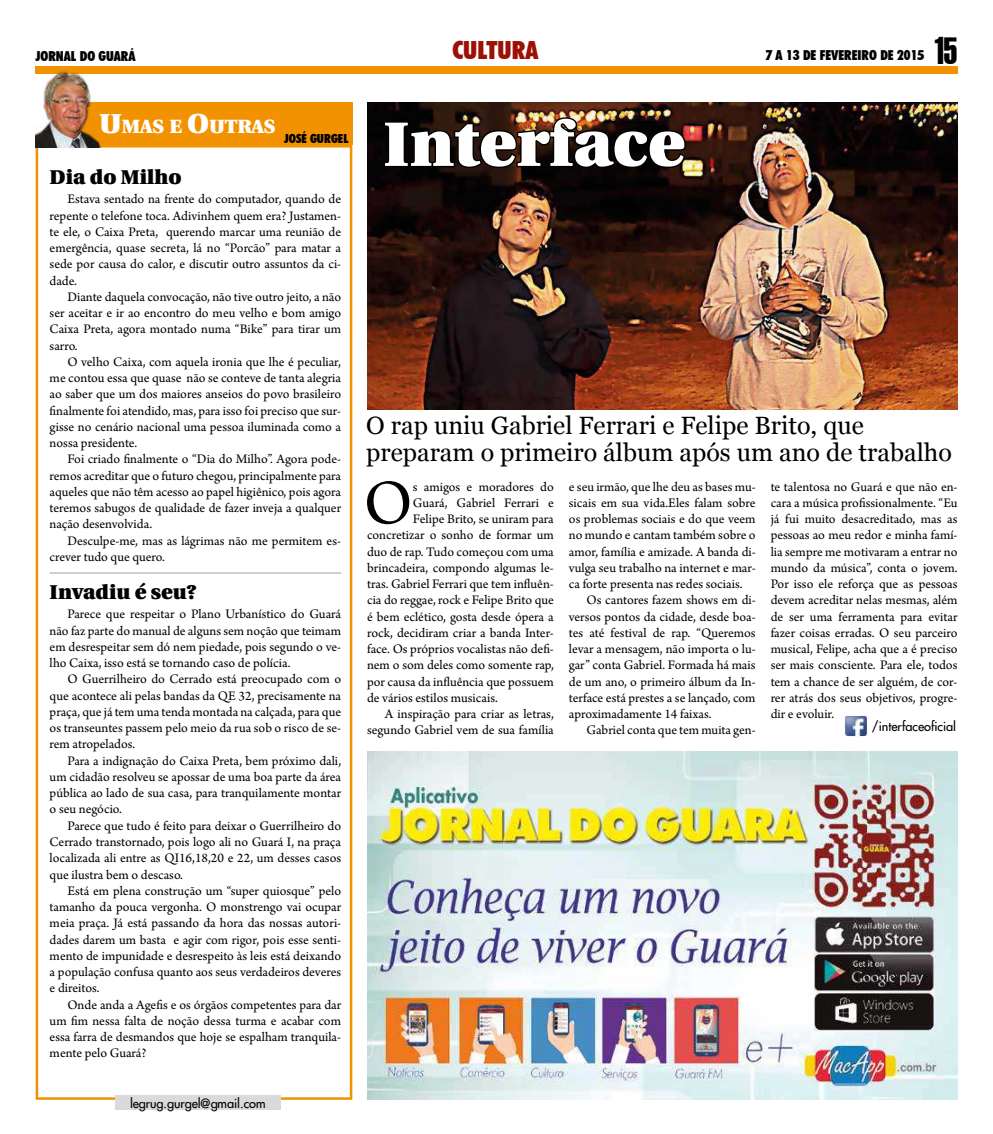
<style>
.page{position:relative;width:993px;height:1134px;background:#fff}
.page>*{position:absolute;margin:0;border:0;box-sizing:border-box;transform-origin:0 0}
.t1{font:66.38px "Arno Pro";color:#000}
.t2{font:900 62.5px "Utopia";color:#fff}
.t3{font:37px "Swiss 911 BT Extra Compressed";color:#000}
.t4{font:900 27.5px "Utopia";color:#fff}
.t5{font:25px/26.2px "Georgia";color:#000}
.t6{font:900 condensed 25px "Futura BT";color:#9c1006}
.t7{font:900 20px "Utopia";color:#000}
.t8{font:900 19.25px "Utopia";letter-spacing:-.015em;color:#fff}
.t9{font:13.75px/16.2px "Arno Pro";color:#000;text-align:justify}
.t10{font:900 condensed 13.75px "Futura BT";color:#000}
.t11{font:12.5px "Futura 2";color:#000}
.t12{font:900 condensed 12.5px "Futura BT";color:#000}
.s1{font-size:27.5px}
</style>
<div class="page">
<div style="left:35px;top:67px;width:922px;height:7px;background:#f39200"></div>
<svg style="left:35px;top:144px;width:318px;height:957px"></svg>
<div style="left:106px;top:102px;width:246px;height:43px;background:#f39200"></div>
<img style="left:35px;top:71px;width:71px;height:76px">
<div style="left:115px;top:1095px;width:165px;height:14px;background:#dadada"></div>
<img style="left:367px;top:751px;width:590px;height:349px">
<img style="left:367px;top:103px;width:590px;height:306px">
<img style="left:382px;top:115px;width:305px;height:55px">
<img style="left:845px;top:716px;width:22px;height:21px">
<hr style="left:50px;top:573px;width:291px;height:1px;background:#9d9d9c">
<h3 class="t6" style="left:452px;top:35px;width:87px">CULTURA</h3>
<p class="t10" style="left:35px;top:48px;width:102px">JORNAL DO GUARÁ</p>
<p class="t10" style="left:765px;top:47px;width:160px">7 A 13 DE FEVEREIRO DE 2015</p>
<h3 class="t3" style="left:932px;top:30px;width:26px">15</h3>
<h3 class="t8" style="left:122px;top:115px;width:155px">MAS E <span class="s1">O</span>UTRAS</h3>
<h3 class="t4" style="left:99px;top:108px;width:23px">U</h3>
<p class="t12" style="left:284px;top:131px;width:66px">JOSÉ GURGEL</p>
<h3 class="t7" style="left:50px;top:165px;width:133px">Dia do Milho</h3>
<p class="t9" style="left:50px;top:192px;width:293px;text-indent:18px">Estava sentado na frente do computador, quando de repente o telefone toca. Adivinhem quem era? Justamen&shy;te ele, o Caixa Preta, querendo marcar uma reunião de emergência, quase secreta, lá no “Porcão” para matar a sede por causa do calor, e discutir outro assuntos da ci&shy;dade.</p>
<p class="t9" style="left:50px;top:289px;width:293px;text-indent:18px">Diante daquela convocação, não tive outro jeito, a não ser aceitar e ir ao encontro do meu velho e bom amigo Caixa Preta, agora montado numa “Bike” para tirar um sarro.</p>
<p class="t9" style="left:50px;top:354px;width:293px;text-indent:18px">O velho Caixa, com aquela ironia que lhe é peculiar, me contou essa que quase não se conteve de tanta alegria ao saber que um dos maiores anseios do povo brasileiro finalmente foi atendido, mas, para isso foi preciso que sur&shy;gisse no cenário nacional uma pessoa iluminada como a nossa presidente.</p>
<p class="t9" style="left:50px;top:452px;width:293px;text-indent:18px">Foi criado finalmente o “Dia do Milho”. Agora pode&shy;remos acreditar que o futuro chegou, principalmente para aqueles que não têm acesso ao papel higiênico, pois agora teremos sabugos de qualidade de fazer inveja a qualquer nação desenvolvida.</p>
<p class="t9" style="left:50px;top:533px;width:293px;text-indent:18px">Desculpe-me, mas as lágrimas não me permitem es&shy;crever tudo que quero.</p>
<h3 class="t7" style="left:50px;top:580px;width:148px">Invadiu é seu?</h3>
<p class="t9" style="left:50px;top:607px;width:293px;text-indent:18px">Parece que respeitar o Plano Urbanístico do Guará não faz parte do manual de alguns sem noção que teimam em desrespeitar sem dó nem piedade, pois segundo o ve&shy;lho Caixa, isso está se tornando caso de polícia.</p>
<p class="t9" style="left:50px;top:672px;width:293px;text-indent:18px">O Guerrilheiro do Cerrado está preocupado com o que acontece ali pelas bandas da QE 32, precisamente na praça, que já tem uma tenda montada na calçada, para que os transeuntes passem pelo meio da rua sob o risco de se&shy;rem atropelados.</p>
<p class="t9" style="left:50px;top:753px;width:293px;text-indent:18px">Para a indignação do Caixa Preta, bem próximo dali, um cidadão resolveu se apossar de uma boa parte da área pública ao lado de sua casa, para tranquilamente montar o seu negócio.</p>
<p class="t9" style="left:50px;top:818px;width:293px;text-indent:18px">Parece que tudo é feito para deixar o Guerrilheiro do Cerrado transtornado, pois logo ali no Guará I, na praça localizada ali entre as QI16,18,20 e 22, um desses casos que ilustra bem o descaso.</p>
<p class="t9" style="left:50px;top:883px;width:293px;text-indent:18px">Está em plena construção um “super quiosque” pelo tamanho da pouca vergonha. O monstrengo vai ocupar meia praça. Já está passando da hora das nossas autori&shy;dades darem um basta e agir com rigor, pois esse senti&shy;mento de impunidade e desrespeito às leis está deixando a população confusa quanto aos seus verdadeiros deveres e direitos.</p>
<p class="t9" style="left:50px;top:997px;width:293px;text-indent:18px">Onde anda a Agefis e os órgãos competentes para dar um fim nessa falta de noção dessa turma e acabar com essa farra de desmandos que hoje se espalham tranquila&shy;mente pelo Guará?</p>
<p class="t11" style="left:130px;top:1095px;width:137px">legrug.gurgel@gmail.com</p>
<h2 class="t2" style="left:383px;top:109px;width:304px">Interface</h2>
<h3 class="t5" style="left:366px;top:413px;width:587px">O rap uniu Gabriel Ferrari e Felipe Brito, que preparam o primeiro álbum após um ano de trabalho</h3>
<h1 class="t1" style="left:363px;top:465px;width:51px">O</h1>
<p class="t9" style="left:413px;top:479px;width:142px">s amigos e moradores do</p>
<p class="t9" style="left:413px;top:495px;width:142px">Guará, Gabriel Ferrari e</p>
<p class="t9" style="left:413px;top:511px;width:142px">Felipe Brito, se uniram para</p>
<p class="t9" style="left:367px;top:528px;width:188px">concretizar o sonho de formar um</p>
<p class="t9" style="left:367px;top:544px;width:188px">duo de rap. Tudo começou com uma</p>
<p class="t9" style="left:367px;top:560px;width:188px">brincadeira, compondo algumas le-</p>
<p class="t9" style="left:367px;top:576px;width:188px">tras. Gabriel Ferrari que tem influên-</p>
<p class="t9" style="left:367px;top:593px;width:188px">cia do reggae, rock e Felipe Brito que</p>
<p class="t9" style="left:367px;top:609px;width:188px">é bem eclético, gosta desde ópera a</p>
<p class="t9" style="left:367px;top:625px;width:188px">rock, decidiram criar a banda Inter-</p>
<p class="t9" style="left:367px;top:641px;width:188px">face. Os próprios vocalistas não defi-</p>
<p class="t9" style="left:367px;top:658px;width:188px">nem o som deles como somente rap,</p>
<p class="t9" style="left:367px;top:674px;width:188px">por causa da influência que possuem</p>
<p class="t9" style="left:367px;top:690px;width:132px">de vários estilos musicais.</p>
<p class="t9" style="left:384px;top:706px;width:170px">A inspiração para criar as letras,</p>
<p class="t9" style="left:367px;top:723px;width:188px">segundo Gabriel vem de sua família</p>
<p class="t9" style="left:568px;top:479px;width:188px">e seu irmão, que lhe deu as bases mu-</p>
<p class="t9" style="left:568px;top:495px;width:188px">sicais em sua vida.Eles falam sobre</p>
<p class="t9" style="left:568px;top:512px;width:188px">os problemas sociais e do que veem</p>
<p class="t9" style="left:568px;top:528px;width:188px">no mundo e cantam também sobre o</p>
<p class="t9" style="left:568px;top:544px;width:188px">amor, família e amizade. A banda di-</p>
<p class="t9" style="left:568px;top:560px;width:188px">vulga seu trabalho na internet e mar-</p>
<p class="t9" style="left:568px;top:577px;width:175px">ca forte presenta nas redes sociais.</p>
<p class="t9" style="left:586px;top:593px;width:170px">Os cantores fazem shows em di-</p>
<p class="t9" style="left:568px;top:609px;width:188px">versos pontos da cidade, desde boa-</p>
<p class="t9" style="left:568px;top:625px;width:188px">tes até festival de rap. “Queremos</p>
<p class="t9" style="left:568px;top:642px;width:188px">levar a mensagem, não importa o lu-</p>
<p class="t9" style="left:568px;top:658px;width:188px">gar” conta Gabriel. Formada há mais</p>
<p class="t9" style="left:568px;top:674px;width:188px">de um ano, o primeiro álbum da In-</p>
<p class="t9" style="left:568px;top:690px;width:188px">terface está prestes a se lançado, com</p>
<p class="t9" style="left:568px;top:707px;width:144px">aproximadamente 14 faixas.</p>
<p class="t9" style="left:586px;top:723px;width:170px">Gabriel conta que tem muita gen-</p>
<p class="t9" style="left:770px;top:479px;width:188px">te talentosa no Guará e que não en&shy;cara a música profissionalmente. “Eu já fui muito desacreditado, mas as pessoas ao meu redor e minha famí&shy;lia sempre me motivaram a entrar no mundo da música”, conta o jovem.<br>Por isso ele reforça que as pessoas devem acreditar nelas mesmas, além de ser uma ferramenta para evitar fazer coisas erradas. O seu parceiro musical, Felipe, acha que a é preciso ser mais consciente. Para ele, todos tem a chance de ser alguém, de cor&shy;rer atrás dos seus objetivos, progre&shy;dir e evoluir.</p>
<p class="t11" style="left:871px;top:718px;width:86px">/interfaceoficial</p>
</div>
